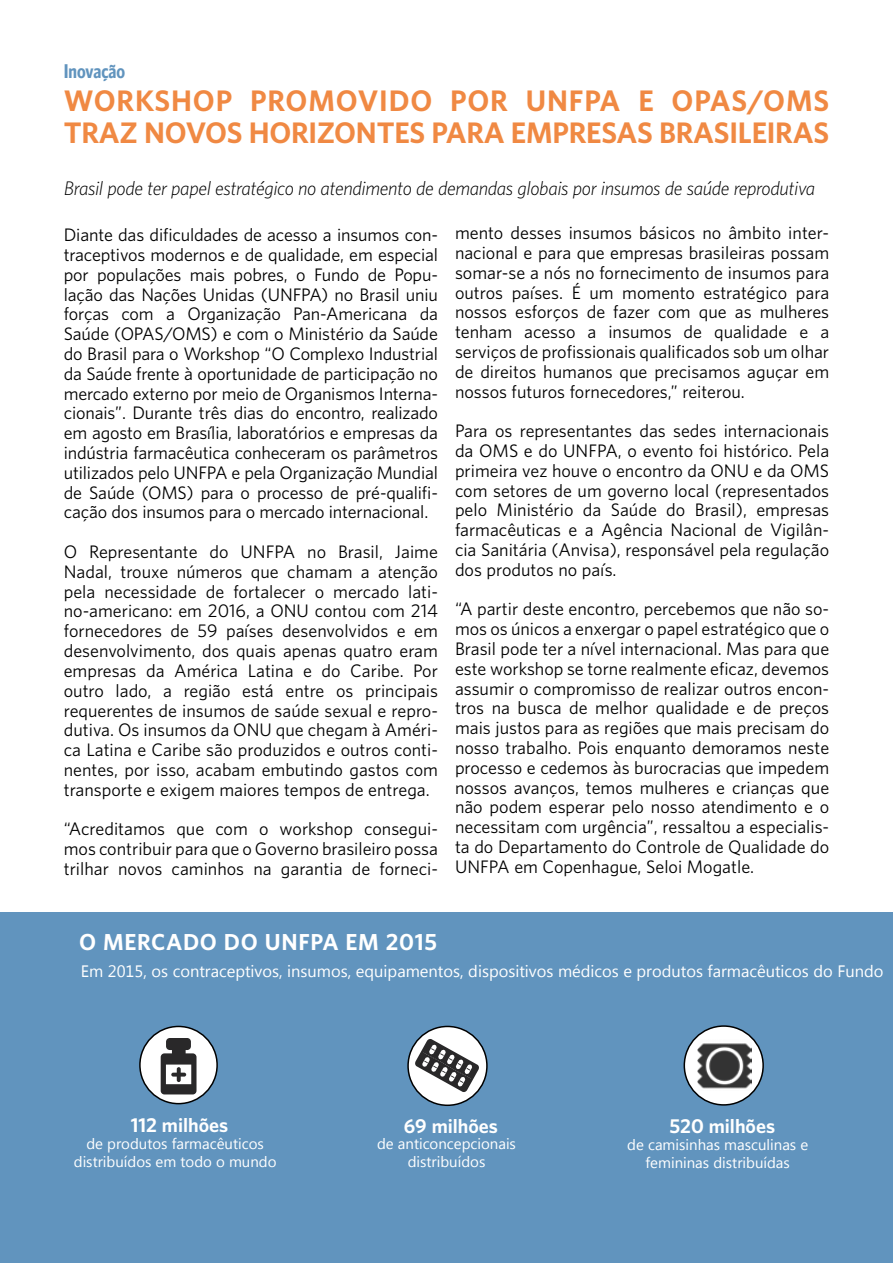
<style>
.page{position:relative;width:893px;height:1263px;background:#fff}
.page>*{position:absolute;margin:0;border:0;box-sizing:border-box;transform-origin:0 0}
.t1{font:700 27px/32.4px "UNFPA";letter-spacing:-.01em;color:#f08943}
.t2{font:700 21px "UNFPA";letter-spacing:.03em;color:#fff}
.t3{font:italic 300 18px "UNFPA";letter-spacing:-.02em;color:#000}
.t4{font:700 18px "UNFPA";color:#fff}
.t5{font:700 condensed 18px "UNFPA";color:#6194be}
.t6{font:16.5px/19.8px "UNFPA Text";color:#000;text-align:justify}
.t7{font:16.5px "Lao UI";color:#fff}
.t8{font:15px/18px "Lao UI";color:#fff;text-align:center}
.s1{font-size:27px;color:#6194be}
</style>
<div class="page">
<div style="left:1px;top:912px;width:892px;height:351px;background:#6194be"></div>
<div style="left:408px;top:1026px;width:79px;height:79px;background:#fff;border-radius:50%"></div>
<div style="left:407px;top:1026px;width:81px;height:80px;border:2px solid #000;border-radius:50%"></div>
<svg style="left:415px;top:1038px;width:64px;height:54px"></svg>
<div style="left:140px;top:1026px;width:77px;height:78px;background:#fff;border-radius:50%"></div>
<div style="left:139px;top:1026px;width:79px;height:78px;border:2px solid #000;border-radius:50%"></div>
<svg style="left:161px;top:1038px;width:36px;height:56px"></svg>
<div style="left:684px;top:1026px;width:79px;height:79px;background:#fff;border-radius:50%"></div>
<div style="left:684px;top:1025px;width:80px;height:81px;border:2px solid #000;border-radius:50%"></div>
<img style="left:697px;top:1043px;width:54px;height:46px">
<p class="t5" style="left:64px;top:59px;width:63px">Inovação</p>
<h1 class="t1" style="left:64px;top:83px;width:767px">WORKSHOP PROMOVIDO POR UNFPA E OPAS/OMS<br>TRAZ NOVOS HORIZONTES PARA EMPRESAS BRASILEIRAS</h1>
<p class="t3" style="left:64px;top:177px;width:753px">Brasil pode ter papel estratégico no atendimento de demandas globais por insumos de saúde reprodutiva</p>
<p class="t6" style="left:455px;top:222px;width:376px">mento desses insumos básicos no âmbito inter&shy;nacional e para que empresas brasileiras possam somar-se a nós no fornecimento de insumos para outros países. É um momento estratégico para nossos esforços de fazer com que as mulheres tenham acesso a insumos de qualidade e a serviços de profissionais qualificados sob um olhar de direitos humanos que precisamos aguçar em nossos futuros fornecedores,” reiterou.</p>
<p class="t6" style="left:455px;top:420px;width:376px">Para os representantes das sedes internacionais da OMS e do UNFPA, o evento foi histórico. Pela primeira vez houve o encontro da ONU e da OMS com setores de um governo local (representados pelo Ministério da Saúde do Brasil), empresas farmacêuticas e a Agência Nacional de Vigilân&shy;cia Sanitária (Anvisa), responsável pela regulação dos produtos no país.</p>
<p class="t6" style="left:455px;top:599px;width:376px">“A partir deste encontro, percebemos que não so&shy;mos os únicos a enxergar o papel estratégico que o Brasil pode ter a nível internacional. Mas para que este workshop se torne realmente eficaz, devemos assumir o compromisso de realizar outros encon&shy;tros na busca de melhor qualidade e de preços mais justos para as regiões que mais precisam do nosso trabalho. Pois enquanto demoramos neste processo e cedemos às burocracias que impedem nossos avanços, temos mulheres e crianças que não podem esperar pelo nosso atendimento e o necessitam com urgência”, ressaltou a especialis&shy;ta do Departamento do Controle de Qualidade do UNFPA em Copenhague, Seloi Mogatle.</p>
<p class="t6" style="left:64px;top:225px;width:376px">Diante das dificuldades de acesso a insumos con&shy;traceptivos modernos e de qualidade, em especial por populações mais pobres, o Fundo de Popu&shy;lação das Nações Unidas (UNFPA) no Brasil uniu forças com a Organização Pan-Americana da Saúde (OPAS/OMS) e com o Ministério da Saúde do Brasil para o Workshop “O Complexo Industrial da Saúde frente à oportunidade de participação no mercado externo por meio de Organismos Interna&shy;cionais”. Durante três dias do encontro, realizado em agosto em Brasília, laboratórios e empresas da indústria farmacêutica conheceram os parâmetros utilizados pelo UNFPA e pela Organização Mundial de Saúde (OMS) para o processo de pré-qualifi&shy;cação dos insumos para o mercado internacional.</p>
<p class="t6" style="left:64px;top:541px;width:376px">O Representante do UNFPA no Brasil, Jaime Nadal, trouxe números que chamam a atenção pela necessidade de fortalecer o mercado lati&shy;no-americano: em 2016, a ONU contou com 214 fornecedores de 59 países desenvolvidos e em desenvolvimento, dos quais apenas quatro eram empresas da América Latina e do Caribe. Por outro lado, a região está entre os principais requerentes de insumos de saúde sexual e repro&shy;dutiva. Os insumos da ONU que chegam à Améri&shy;ca Latina e Caribe são produzidos e outros conti&shy;nentes, por isso, acabam embutindo gastos com transporte e exigem maiores tempos de entrega.</p>
<p class="t6" style="left:64px;top:819px;width:376px">“Acreditamos que com o workshop consegui&shy;mos contribuir para que o Governo brasileiro possa trilhar novos caminhos na garantia de forneci-</p>
<p class="t2" style="left:79px;top:928px;width:359px">O MERCADO DO UNFPA EM 2015</p>
<p class="t7" style="left:81px;top:960px;width:804px">Em 2015, os contraceptivos, insumos, equipamentos, dispositivos médicos e produtos farmacêuticos do Fundo</p>
<p class="t4" style="left:119px;top:1113px;width:110px"><span class="s1">1</span>112 milhões</p>
<p class="t8" style="left:74px;top:1134px;width:204px">de produtos farmacêuticos distribuídos em todo o mundo</p>
<p class="t4" style="left:392px;top:1114px;width:107px"><span class="s1">1</span>69 milhões</p>
<p class="t8" style="left:377px;top:1134px;width:140px">de anticoncepcionais distribuídos</p>
<p class="t4" style="left:658px;top:1114px;width:119px"><span class="s1">1</span>520 milhões</p>
<p class="t8" style="left:627px;top:1134px;width:183px">de camisinhas masculinas e femininas distribuídas</p>
</div>
